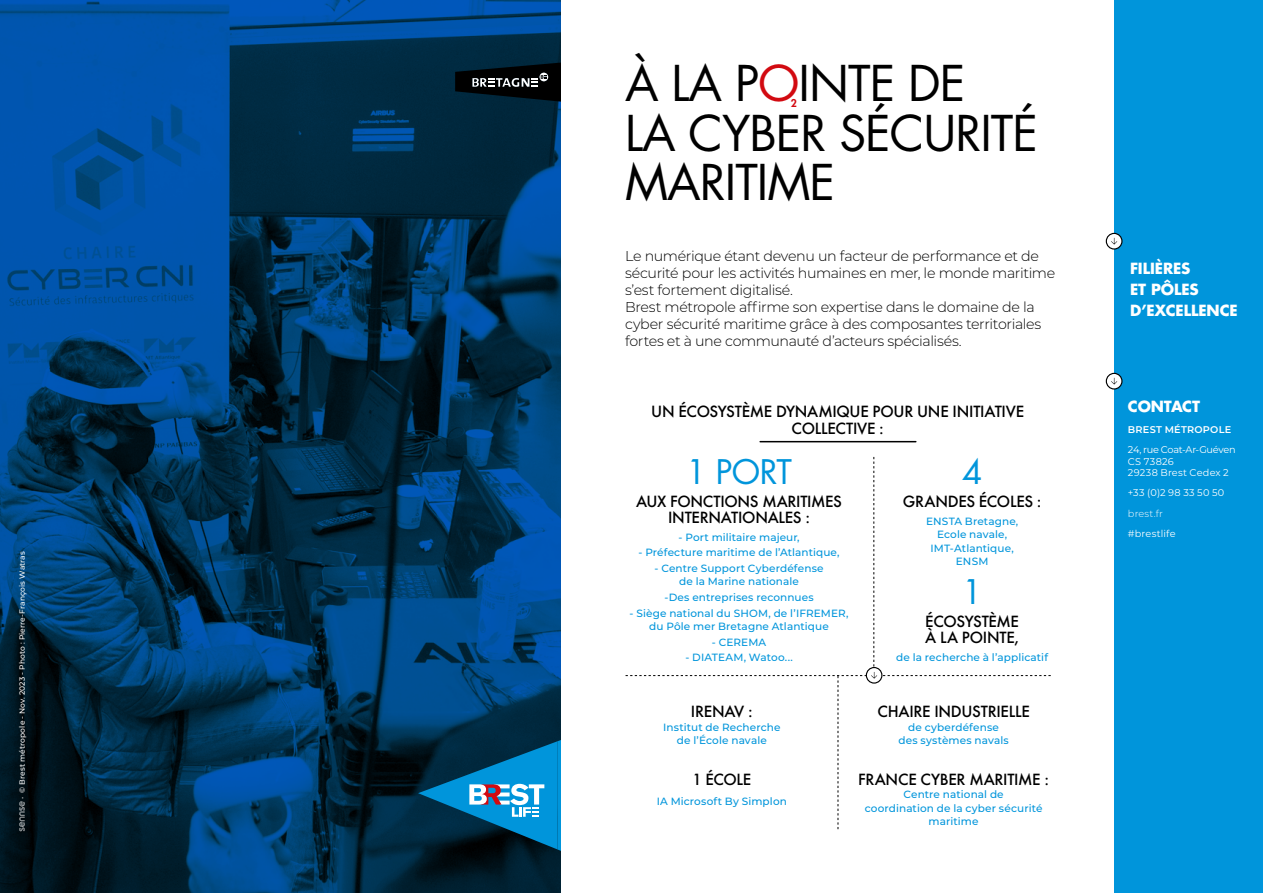
<style>
.page{position:relative;width:1263px;height:893px;background:#fff}
.page>*{position:absolute;margin:0;border:0;box-sizing:border-box;transform-origin:0 0}
.t1{font:48px/49.5px "Futura Std";letter-spacing:-.02em;color:#000}
.t2{font:33px "Futura Std";color:#0095db}
.t3{font:500 15px/16.2px "Futura";letter-spacing:-.02em;color:#000;text-align:center}
.t4{font:700 15px/21px "Futura Std";letter-spacing:-.01em;color:#fff}
.t5{font:300 14.25px/17.1px "Montserrat";letter-spacing:-.025em;color:#000}
.t6{font:500 10.5px/13.5px "Montserrat";letter-spacing:.01em;color:#0095db;text-align:center}
.t7{font:800 10.5px "Futura Std";color:#d20a11}
.t8{font:9.75px/11.7px "Montserrat";letter-spacing:.015em;color:#fff}
.t9{font:600 9.75px "Montserrat";letter-spacing:.02em;color:#fff}
.t10{font:300 9.75px "Montserrat";letter-spacing:.02em;color:#fff}
.t11{font:500 7.5px "Montserrat";letter-spacing:.015em;color:#fff}
.s1{font-weight:400}
.s2{color:#d20a11}
</style>
<div class="page">
<img style="left:0;top:0;width:561px;height:893px">
<svg style="left:455px;top:61px;width:106px;height:42px;background:#121f26"></svg>
<svg style="left:418px;top:735px;width:143px;height:121px;background:#0f597e"></svg>
<div style="left:1114px;top:0;width:149px;height:893px;background:#0095db"></div>
<svg style="left:1106px;top:373px;width:16px;height:16px"></svg>
<div style="left:1106px;top:373px;width:16px;height:17px;border:1px solid #000;border-radius:50%"></div>
<svg style="left:1111px;top:378px;width:6px;height:7px"></svg>
<svg style="left:1106px;top:233px;width:16px;height:16px"></svg>
<div style="left:1106px;top:233px;width:16px;height:17px;border:1px solid #000;border-radius:50%"></div>
<svg style="left:1111px;top:238px;width:6px;height:7px"></svg>
<svg style="left:19px;top:801px;width:6px;height:30px"></svg>
<hr style="left:760px;top:441px;width:156px;height:1px;background:#000">
<svg style="left:625px;top:457px;width:426px;height:372px"></svg>
<p class="t11" style="left:17px;top:799px;width:249px;rotate:-90deg"><span class="s1">•</span> © Brest métropole - Nov. 2023 - Photo : Pierre-François Watras</p>
<h1 class="t1" style="left:625px;top:60px;width:414px">À LA P<span class="s2">O</span>INTE DE<br>LA CYBER SÉCURITÉ<br>MARITIME</h1>
<p class="t7" style="left:791px;top:97px;width:8px">2</p>
<p class="t5" style="left:625px;top:247px;width:432px">Le numérique étant devenu un facteur de performance et de sécurité pour les activités humaines en mer, le monde maritime s’est fortement digitalisé.<br>Brest métropole affirme son expertise dans le domaine de la cyber sécurité maritime grâce à des composantes territoriales fortes et à une communauté d’acteurs spécialisés.</p>
<h3 class="t3" style="left:651px;top:404px;width:374px">UN ÉCOSYSTÈME DYNAMIQUE POUR UNE INITIATIVE<br>COLLECTIVE :</h3>
<h2 class="t2" style="left:686px;top:451px;width:108px">1 PORT</h2>
<h3 class="t3" style="left:636px;top:493px;width:207px">AUX FONCTIONS MARITIMES<br>INTERNATIONALES :</h3>
<p class="t6" style="left:678px;top:530px;width:123px">- Port militaire majeur,</p>
<p class="t6" style="left:638px;top:545px;width:203px">- Préfecture maritime de l’Atlantique,</p>
<p class="t6" style="left:654px;top:561px;width:171px">- Centre Support Cyberdéfense de la Marine nationale</p>
<p class="t6" style="left:664px;top:590px;width:151px">-Des entreprises reconnues</p>
<p class="t6" style="left:630px;top:606px;width:220px">- Siège national du SHOM, de l’IFREMER, du Pôle mer Bretagne Atlantique</p>
<p class="t6" style="left:712px;top:635px;width:56px">- CEREMA</p>
<p class="t6" style="left:685px;top:651px;width:109px">- DIATEAM, Watoo...</p>
<h2 class="t2" style="left:962px;top:451px;width:22px">4</h2>
<h3 class="t3" style="left:903px;top:493px;width:140px">GRANDES ÉCOLES :</h3>
<p class="t6" style="left:926px;top:514px;width:94px">ENSTA Bretagne,<br>Ecole navale,<br>IMT-Atlantique,<br>ENSM</p>
<h2 class="t2" style="left:962px;top:571px;width:22px">1</h2>
<h3 class="t3" style="left:925px;top:613px;width:95px;text-align:left">ÉCOSYSTÈME<br>À LA POINTE,</h3>
<p class="t6" style="left:896px;top:650px;width:153px">de la recherche à l’applicatif</p>
<h3 class="t3" style="left:691px;top:703px;width:63px">IRENAV :</h3>
<p class="t6" style="left:663px;top:720px;width:119px">Institut de Recherche de l’École navale</p>
<h3 class="t3" style="left:692px;top:771px;width:61px">1 ÉCOLE</h3>
<p class="t6" style="left:657px;top:794px;width:132px">IA Microsoft By Simplon</p>
<h3 class="t3" style="left:877px;top:703px;width:154px">CHAIRE INDUSTRIELLE</h3>
<p class="t6" style="left:898px;top:720px;width:112px">de cyberdéfense des systèmes navals</p>
<h3 class="t3" style="left:858px;top:771px;width:192px">FRANCE CYBER MARITIME :</h3>
<p class="t6" style="left:865px;top:787px;width:179px">Centre national de<br>coordination de la cyber sécurité maritime</p>
<h3 class="t4" style="left:1130px;top:258px;width:109px">FILIÈRES<br>ET PÔLES<br>D’EXCELLENCE</h3>
<h3 class="t4" style="left:1128px;top:396px;width:74px">CONTACT</h3>
<p class="t9" style="left:1128px;top:422px;width:105px">BREST MÉTROPOLE</p>
<p class="t8" style="left:1128px;top:443px;width:109px">24, rue Coat-Ar-Guéven<br>CS 73826<br>29238 Brest Cedex 2</p>
<p class="t8" style="left:1128px;top:487px;width:98px">+33 (0)2 98 33 50 50</p>
<p class="t10" style="left:1128px;top:507px;width:37px">brest.fr</p>
<p class="t8" style="left:1128px;top:527px;width:49px">#brestlife</p>
</div>
